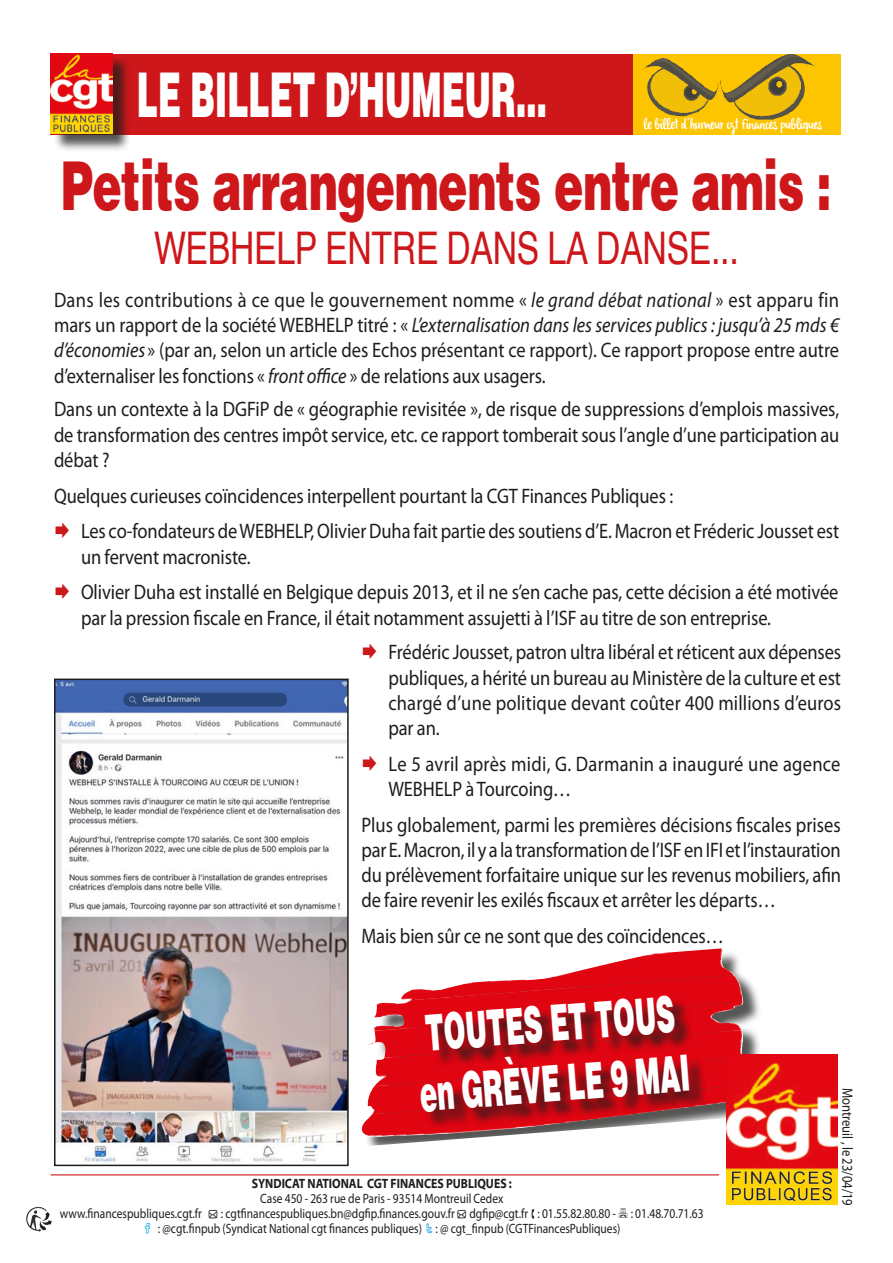
<style>
.page{position:relative;width:893px;height:1263px;background:#fff}
.page>*{position:absolute;margin:0;border:0;box-sizing:border-box;transform-origin:0 0}
.Corps_de_texte{font:900 67.5px "Helvetica";letter-spacing:-.01em;color:#cd171a;scale:.65 1}
.t1{font:900 61.8px "Helvetica";letter-spacing:-.01em;color:#fff;scale:.52 1}
.t2{font:900 50.1px/60.2px "Helvetica";color:#fff;scale:.52 1}
.Corps_de_texte-2{font:45px "Helvetica";letter-spacing:-.01em;color:#cd171a;scale:.75 1}
.puces_noire_copie_2{font:21px/25.2px "Myriad Pro";letter-spacing:-.005em;color:#1d1d1b;text-align:justify;scale:.88 1}
.puces_noire_copie_2-2{font:21px/25.2px "Myriad Pro";letter-spacing:.015em;color:#1d1d1b;scale:.88 1}
.puces_noire_copie_2-3{font:15px "olivier";color:#fff;scale:.75 1}
.puces_noire_copie_2-4{font:14.85px "Myriad Pro";color:#1d1d1b;scale:.85 1}
.puces_noire_copie_2-5{font:13.5px "Myriad Pro";color:#1d1d1b;scale:.85 1}
.puces_noire_copie_2-6{font:700 13.5px "Myriad Web Pro";color:#1d1d1b;scale:.85 1}
.s1{font-style:italic}
</style>
<div class="page">
<div style="left:365px;top:951px;width:448px;height:196px;background:#1d1d1b;opacity:.75"></div>
<img style="left:398px;top:948px;width:337px;height:27px">
<img style="left:373px;top:975px;width:370px;height:27px">
<img style="left:368px;top:1002px;width:375px;height:54px">
<img style="left:374px;top:1030px;width:386px;height:26px">
<img style="left:367px;top:1056px;width:360px;height:24px">
<img style="left:365px;top:1080px;width:362px;height:28px">
<img style="left:361px;top:1108px;width:366px;height:30px">
<img style="left:26px;top:1207px;width:26px;height:25px">
<hr style="left:51px;top:1174px;width:668px;height:1px;background:#cd171a">
<img style="left:727px;top:1054px;width:110px;height:150px">
<div style="left:51px;top:54px;width:582px;height:80px;background:#cd171a"></div>
<div style="left:633px;top:54px;width:208px;height:80px;background:#fdc400"></div>
<img style="left:643px;top:54px;width:171px;height:66px">
<div style="left:53px;top:55px;width:78px;height:97px;background:#1d1d1b;opacity:.75"></div>
<img style="left:51px;top:53px;width:61px;height:80px">
<img style="left:57px;top:682px;width:289px;height:480px">
<div style="left:54px;top:679px;width:295px;height:487px;border:2px solid #1d1d1b"></div>
<div style="left:424px;top:998px;width:284px;height:132px;background:#1d1d1b;opacity:.75"></div>
<p class="t1" style="left:137px;top:56px;width:791px">LE BILLET D’HUMEUR...</p>
<p class="puces_noire_copie_2-3" style="left:644px;top:116px;width:239px">le billet d’humeur cgt Finances publiques</p>
<p class="Corps_de_texte" style="left:61px;top:143px;width:1187px">Petits arrangements entre amis :</p>
<p class="Corps_de_texte-2" style="left:154px;top:222px;width:781px">WEBHELP ENTRE DANS LA DANSE...</p>
<p class="puces_noire_copie_2" style="left:54px;top:287px;width:894px">Dans les contributions à ce que le gouvernement nomme « <span class="s1">le grand débat national</span> » est apparu fin mars un rapport de la société WEBHELP titré : « <span class="s1">L’externalisation dans les services publics : jusqu’à 25 mds € d’économies</span> » (par an, selon un article des Echos présentant ce rapport). Ce rapport propose entre autre d’externaliser les fonctions « <span class="s1">front office</span> » de relations aux usagers.</p>
<p class="puces_noire_copie_2" style="left:54px;top:396px;width:894px">Dans un contexte à la DGFiP de « géographie revisitée », de risque de suppressions d’emplois massives, de transformation des centres impôt service, etc. ce rapport tomberait sous l’angle d’une participation au débat ?</p>
<p class="puces_noire_copie_2" style="left:54px;top:483px;width:705px">Quelques curieuses coïncidences interpellent pourtant la CGT Finances Publiques :</p>
<p class="puces_noire_copie_2" style="left:81px;top:518px;width:863px">Les co-fondateurs de WEBHELP, Olivier Duha fait partie des soutiens d’E. Macron et Fréderic Jousset est un fervent macroniste.</p>
<p class="puces_noire_copie_2" style="left:81px;top:579px;width:862px">Olivier Duha est installé en Belgique depuis 2013, et il ne s’en cache pas, cette décision a été motivée par la pression fiscale en France, il était notamment assujetti à l’ISF au titre de son entreprise.</p>
<p class="puces_noire_copie_2" style="left:388px;top:639px;width:516px">Frédéric Jousset, patron ultra libéral et réticent aux dépenses publiques, a hérité un bureau au Ministère de la culture et est chargé d’une politique devant coûter 400 millions d’euros par an.</p>
<p class="puces_noire_copie_2-2" style="left:388px;top:751px;width:515px">Le 5 avril après midi, G. Darmanin a inauguré une agence<br>WEBHELP à Tourcoing…</p>
<p class="puces_noire_copie_2" style="left:361px;top:812px;width:547px">Plus globalement, parmi les premières décisions fiscales prises par E. Macron, il y a la transformation de l’ISF en IFI et l’instauration du prélèvement forfaitaire unique sur les revenus mobiliers, afin de faire revenir les exilés fiscaux et arrêter les départs…</p>
<p class="puces_noire_copie_2" style="left:361px;top:923px;width:413px">Mais bien sûr ce ne sont que des coïncidences…</p>
<p class="t2" style="left:413px;top:1002px;width:523px;rotate:-4deg">TOUTES ET TOUS en GRÈVE LE 9 MAI</p>
<p class="puces_noire_copie_2-6" style="left:252px;top:1176px;width:308px">SYNDICAT NATIONAL CGT FINANCES PUBLIQUES :</p>
<p class="puces_noire_copie_2-5" style="left:260px;top:1190px;width:288px">Case 450 - 263 rue de Paris - 93514 Montreuil Cedex</p>
<p class="puces_noire_copie_2-5" style="left:60px;top:1205px;width:759px">www.financespubliques.cgt.fr ● : cgtfinancespubliques.bn@dgfip.finances.gouv.fr ● dgfip@cgt.fr : 01.55.82.80.80 - : 01.48.70.71.63</p>
<p class="puces_noire_copie_2-5" style="left:158px;top:1220px;width:546px">: @cgt.finpub (Syndicat National cgt finances publiques) : @ cgt_finpub (CGTFinancesPubliques)</p>
<p class="puces_noire_copie_2-4" style="left:857px;top:1088px;width:141px;rotate:90deg">Montreuil , le 23/04/19</p>
</div>
